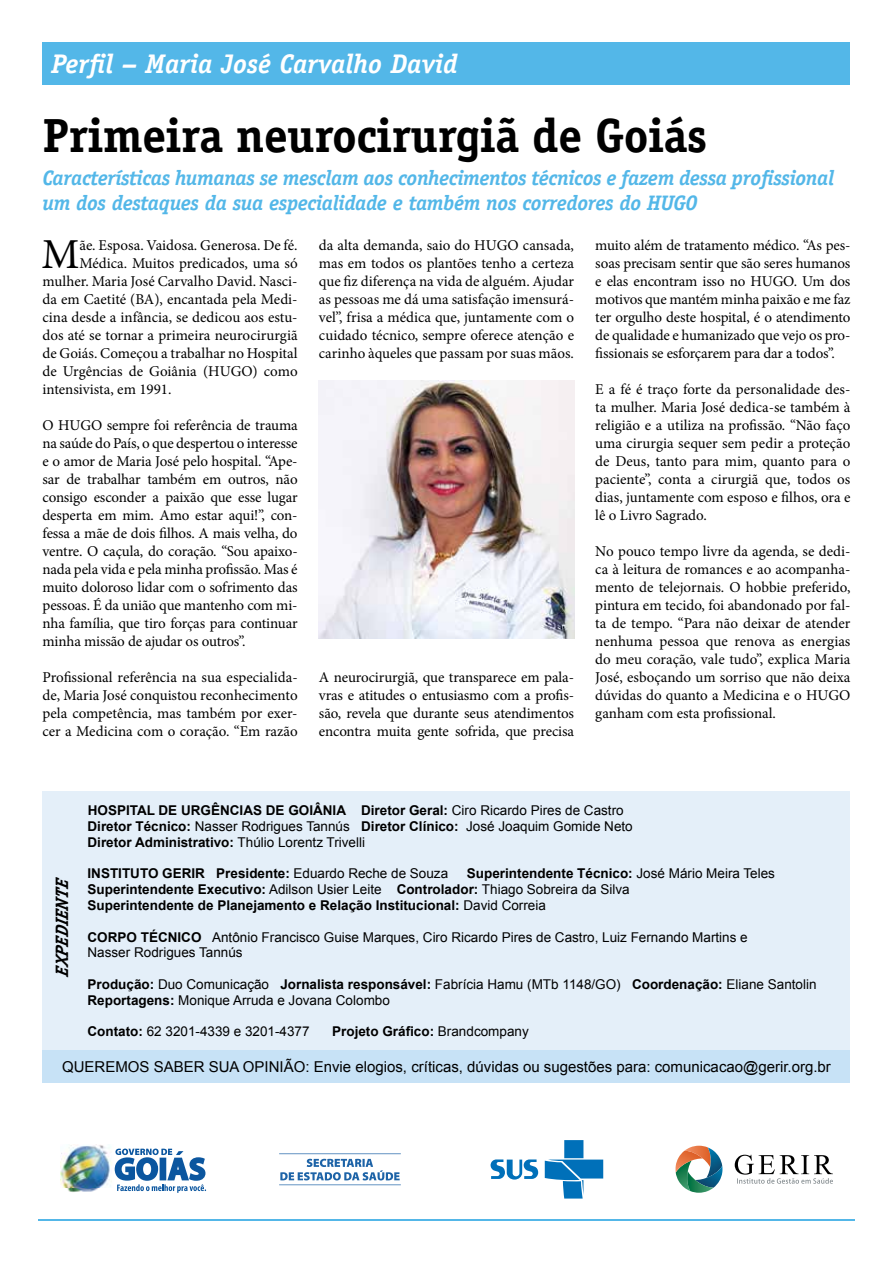
<style>
.page{position:relative;width:893px;height:1263px;background:#fff}
.page>*{position:absolute;margin:0;border:0;box-sizing:border-box;transform-origin:0 0}
.t1{font:700 48px "Officina Serif";letter-spacing:-.015em;color:#000}
.t2{font:42.75px "Minion Pro";color:#000}
.t3{font:italic 700 27px "Officina Serif";color:#fff}
.t4{font:italic 700 21px/25.2px "Officina Serif";letter-spacing:-.02em;color:#53b7e8}
.t5{font:italic 700 18px "Officina Serif";color:#000}
.t6{font:15px/18px "Minion Pro";letter-spacing:-.005em;color:#000;text-align:justify}
.t7{font:15px "Arial";color:#000}
.t8{font:700 13.5px/15.8px "Arial";color:#000}
.t9{font:13.5px/15.8px "Arial";color:#000}
.s1{font-weight:400}
.s2{font-weight:700}
</style>
<div class="page">
<hr style="left:38px;top:1220px;width:817px;height:1px;background:#53b7e8">
<div style="left:43px;top:791px;width:807px;height:259px;background:#e4eff9"></div>
<div style="left:43px;top:1050px;width:807px;height:33px;background:#c7e2f6"></div>
<div style="left:43px;top:43px;width:807px;height:42px;background:#53b7e8"></div>
<img style="left:684px;top:1146px;width:23px;height:16px">
<img style="left:706px;top:1147px;width:16px;height:19px">
<img style="left:708px;top:1166px;width:14px;height:22px">
<img style="left:676px;top:1172px;width:13px;height:18px">
<img style="left:675px;top:1151px;width:28px;height:21px">
<img style="left:687px;top:1173px;width:26px;height:20px">
<svg style="left:735px;top:1155px;width:98px;height:29px"></svg>
<svg style="left:279px;top:1153px;width:122px;height:32px"></svg>
<svg style="left:545px;top:1140px;width:58px;height:58px"></svg>
<svg style="left:491px;top:1159px;width:47px;height:20px"></svg>
<img style="left:63px;top:1187px;width:39px;height:5px">
<img style="left:60px;top:1144px;width:52px;height:43px">
<svg style="left:115px;top:1148px;width:91px;height:45px"></svg>
<img style="left:319px;top:380px;width:255px;height:259px">
<h3 class="t3" style="left:52px;top:48px;width:408px">Perfil – Maria José Carvalho David</h3>
<h1 class="t1" style="left:43px;top:106px;width:666px">Primeira neurocirurgiã de Goiás</h1>
<h3 class="t4" style="left:43px;top:165px;width:793px">Características humanas se mesclam aos conhecimentos técnicos e fazem dessa profissional um dos destaques da sua especialidade e também nos corredores do HUGO</h3>
<h2 class="t2" style="left:41px;top:225px;width:40px">M</h2>
<p class="t6" style="left:79px;top:236px;width:220px">ãe. Esposa. Vaidosa. Generosa. De fé.</p>
<p class="t6" style="left:595px;top:236px;width:257px">muito além de tratamento médico. “As pes&shy;soas precisam sentir que são seres humanos e elas encontram isso no HUGO. Um dos motivos que mantém minha paixão e me faz ter orgulho deste hospital, é o atendimento de qualidade e humanizado que vejo os pro&shy;fissionais se esforçarem para dar a todos”.</p>
<p class="t6" style="left:595px;top:380px;width:257px">E a fé é traço forte da personalidade des&shy;ta mulher. Maria José dedica-se também à religião e a utiliza na profissão. “Não faço uma cirurgia sequer sem pedir a proteção de Deus, tanto para mim, quanto para o paciente”, conta a cirurgiã que, todos os dias, juntamente com esposo e filhos, ora e lê o Livro Sagrado.</p>
<p class="t6" style="left:595px;top:542px;width:257px">No pouco tempo livre da agenda, se dedi&shy;ca à leitura de romances e ao acompanha&shy;mento de telejornais. O hobbie preferido, pintura em tecido, foi abandonado por fal&shy;ta de tempo. “Para não deixar de atender nenhuma pessoa que renova as energias do meu coração, vale tudo”, explica Maria José, esboçando um sorriso que não deixa dúvidas do quanto a Medicina e o HUGO ganham com esta profissional.</p>
<p class="t6" style="left:319px;top:236px;width:257px">da alta demanda, saio do HUGO cansada, mas em todos os plantões tenho a certeza que fiz diferença na vida de alguém. Ajudar as pessoas me dá uma satisfação imensurá&shy;vel”, frisa a médica que, juntamente com o cuidado técnico, sempre oferece atenção e carinho àqueles que passam por suas mãos.</p>
<p class="t6" style="left:79px;top:254px;width:220px">Médica. Muitos predicados, uma só</p>
<p class="t6" style="left:43px;top:272px;width:257px">mulher. Maria José Carvalho David. Nasci-</p>
<p class="t6" style="left:43px;top:290px;width:257px">da em Caetité (BA), encantada pela Medi-</p>
<p class="t6" style="left:43px;top:308px;width:257px">cina desde a infância, se dedicou aos estu-</p>
<p class="t6" style="left:43px;top:326px;width:257px">dos até se tornar a primeira neurocirurgiã</p>
<p class="t6" style="left:43px;top:344px;width:257px">de Goiás. Começou a trabalhar no Hospital</p>
<p class="t6" style="left:43px;top:362px;width:257px">de Urgências de Goiânia (HUGO) como</p>
<p class="t6" style="left:43px;top:380px;width:131px">intensivista, em 1991.</p>
<p class="t6" style="left:43px;top:416px;width:257px">O HUGO sempre foi referência de trauma na saúde do País, o que despertou o interesse e o amor de Maria José pelo hospital. “Ape&shy;sar de trabalhar também em outros, não consigo esconder a paixão que esse lugar desperta em mim. Amo estar aqui!”, con&shy;fessa a mãe de dois filhos. A mais velha, do ventre. O caçula, do coração. “Sou apaixo&shy;nada pela vida e pela minha profissão. Mas é muito doloroso lidar com o sofrimento das pessoas. É da união que mantenho com mi&shy;nha família, que tiro forças para continuar minha missão de ajudar os outros”.</p>
<p class="t6" style="left:43px;top:668px;width:257px">Profissional referência na sua especialida&shy;de, Maria José conquistou reconhecimento pela competência, mas também por exer&shy;cer a Medicina com o coração. “Em razão</p>
<p class="t6" style="left:319px;top:668px;width:257px">A neurocirurgiã, que transparece em pala&shy;vras e atitudes o entusiasmo com a profis&shy;são, revela que durante seus atendimentos encontra muita gente sofrida, que precisa</p>
<p class="t5" style="left:51px;top:977px;width:102px;rotate:-90deg">EXPEDIENTE</p>
<p class="t8" style="left:88px;top:803px;width:547px">HOSPITAL DE URGÊNCIAS DE GOIÂNIA Diretor Geral: <span class="s1">Ciro Ricardo Pires de Castro<br></span>Diretor Técnico: <span class="s1">Nasser Rodrigues Tannús</span> Diretor Clínico: <span class="s1">José Joaquim Gomide Neto<br></span>Diretor Administrativo: <span class="s1">Thúlio Lorentz Trivelli</span></p>
<p class="t8" style="left:88px;top:866px;width:362px">INSTITUTO GERIR Presidente: <span class="s1">Eduardo Reche de Souza</span></p>
<p class="t8" style="left:88px;top:866px;width:689px;text-indent:379px">Superintendente Técnico: <span class="s1">José Mário Meira Teles<br></span>Superintendente Executivo: <span class="s1">Adilson Usier Leite</span> Controlador: <span class="s1">Thiago Sobreira da Silva<br></span>Superintendente de Planejamento e Relação Institucional: <span class="s1">David Correia</span></p>
<p class="t9" style="left:88px;top:929px;width:662px"><span class="s2">CORPO TÉCNICO</span> Antônio Francisco Guise Marques, Ciro Ricardo Pires de Castro, Luiz Fernando Martins e<br>Nasser Rodrigues Tannús</p>
<p class="t9" style="left:88px;top:976px;width:730px"><span class="s2">Produção:</span> Duo Comunicação <span class="s2">Jornalista responsável:</span> Fabrícia Hamu (MTb 1148/GO) <span class="s2">Coordenação:</span> Eliane Santolin<br><span class="s2">Reportagens:</span> Monique Arruda e Jovana Colombo</p>
<p class="t9" style="left:88px;top:1023px;width:224px"><span class="s2">Contato:</span> 62 3201-4339 e 3201-4377</p>
<p class="t8" style="left:332px;top:1023px;width:198px">Projeto Gráfico: <span class="s1">Brandcompany</span></p>
<p class="t7" style="left:62px;top:1057px;width:770px">QUEREMOS SABER SUA OPINIÃO: Envie elogios, críticas, dúvidas ou sugestões para: comunicacao@gerir.org.br</p>
</div>
